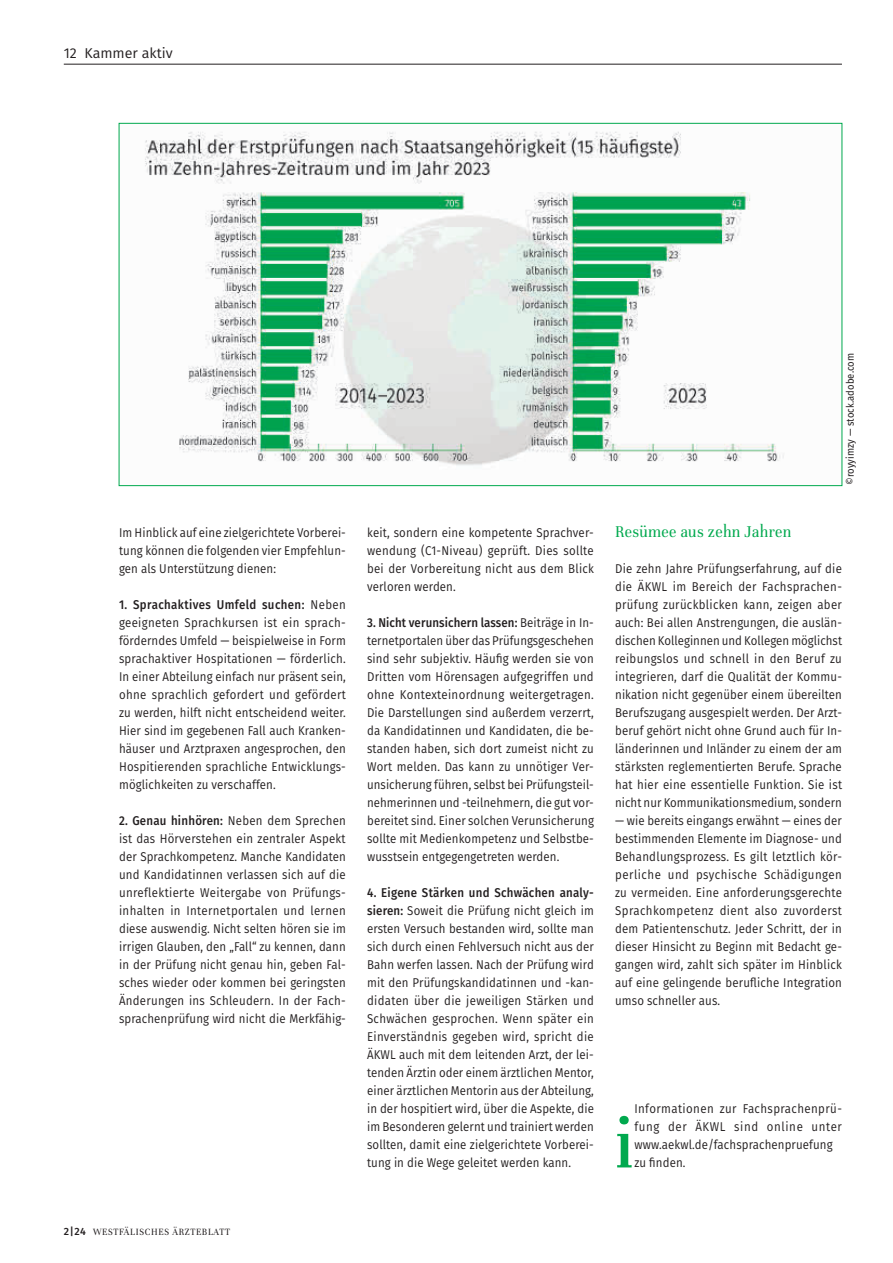
<style>
.page{position:relative;width:893px;height:1263px;background:#fff}
.page>*{position:absolute;margin:0;border:0;box-sizing:border-box;transform-origin:0 0}
.t1{font:500 79.5px "Unna";color:#00a94e;scale:.9 1}
.t2{font:18px "Unna";letter-spacing:.02em;color:#00a94e;scale:.9 1}
.t3{font:14.25px "Fira Sans";color:#231f20}
.t4{font:12.75px/18px "Fira Sans";letter-spacing:.01em;color:#231f20;text-align:justify;scale:.9 1}
.t5{font:12.75px/18px "Fira Sans";letter-spacing:.035em;color:#231f20;scale:.9 1}
.t6{font:10.5px "Unna";letter-spacing:.07em;color:#231f20;scale:.9 1}
.t7{font:10.5px "Fira Sans";letter-spacing:.01em;color:#231f20;scale:.9 1}
.s1{font-weight:500}
.s2{font-style:inherit}
.s3{font-family:"Fira Sans";font-weight:500}
</style>
<div class="page">
<hr style="left:64px;top:64px;width:778px;height:1px;background:#231f20">
<img style="left:145px;top:131px;width:639px;height:335px">
<p class="t3" style="left:64px;top:43px;width:110px">12 Kammer aktiv</p>
<p class="t4" style="left:119px;top:524px;width:253px">Im Hinblick auf eine zielgerichtete Vorberei&shy;tung können die folgenden vier Empfehlun&shy;gen als Unterstützung dienen:</p>
<p class="t4" style="left:119px;top:596px;width:254px"><span class="s1">1. Sprachaktives Umfeld suchen:</span> Neben geeigneten Sprachkursen ist ein sprach&shy;förderndes Umfeld — beispielweise in Form sprachaktiver Hospitationen — förderlich.<br>In einer Abteilung einfach nur präsent sein, ohne sprachlich gefordert und gefördert zu werden, hilft nicht entscheidend weiter.<br>Hier sind im gegebenen Fall auch Kranken&shy;häuser und Arztpraxen angesprochen, den Hospitierenden sprachliche Entwicklungs&shy;möglichkeiten zu verschaffen.</p>
<p class="t4" style="left:119px;top:812px;width:254px"><span class="s1">2. Genau hinhören:</span> Neben dem Sprechen ist das Hörverstehen ein zentraler Aspekt der Sprachkompetenz. Manche Kandidaten und Kandidatinnen verlassen sich auf die unreflektierte Weitergabe von Prüfungs&shy;inhalten in Internetportalen und lernen diese auswendig. Nicht selten hören sie im irrigen Glauben, den „Fall“ zu kennen, dann in der Prüfung nicht genau hin, geben Fal&shy;sches wieder oder kommen bei geringsten Änderungen ins Schleudern. In der Fach&shy;sprachenprüfung wird nicht die Merkfähig-</p>
<p class="t4" style="left:367px;top:524px;width:254px">keit, sondern eine kompetente Sprachver&shy;wendung (C1-Niveau) geprüft. Dies sollte bei der Vorbereitung nicht aus dem Blick verloren werden.</p>
<p class="t4" style="left:367px;top:614px;width:253px"><span class="s1">3. Nicht verunsichern lassen:</span> Beiträge in In&shy;ternetportalen über das Prüfungsgeschehen sind sehr subjektiv. Häufig werden sie von Dritten vom Hörensagen aufgegriffen und ohne Kontexteinordnung weitergetragen.<br>Die Darstellungen sind außerdem verzerrt, da Kandidatinnen und Kandidaten, die be&shy;standen haben, sich dort zumeist nicht zu Wort melden. Das kann zu unnötiger Ver&shy;unsicherung führen, selbst bei Prüfungsteil&shy;nehmerinnen und -teilnehmern, die gut vor&shy;bereitet sind. Einer solchen Verunsicherung sollte mit Medienkompetenz und Selbstbe&shy;wusstsein entgegengetreten werden.</p>
<p class="t4" style="left:367px;top:884px;width:254px"><span class="s1">4. Eigene Stärken und Schwächen analy&shy;sieren:</span> Soweit die Prüfung nicht gleich im ersten Versuch bestanden wird, sollte man sich durch einen Fehlversuch nicht aus der Bahn werfen lassen. Nach der Prüfung wird mit den Prüfungskandidatinnen und -kan&shy;didaten über die jeweiligen Stärken und Schwächen gesprochen. Wenn später ein Einverständnis gegeben wird, spricht die ÄKWL auch mit dem leitenden Arzt, der lei&shy;tenden Ärztin oder einem ärztlichen Mentor, einer ärztlichen Mentorin aus der Abteilung, in der hospitiert wird, über die Aspekte, die im Besonderen gelernt und trainiert werden sollten, damit eine zielgerichtete Vorberei&shy;tung in die Wege geleitet werden kann.</p>
<p class="t7" style="left:842px;top:485px;width:148px;rotate:-90deg"><span class="s2">©</span>royyimzy — stock.adobe.com</p>
<h2 class="t2" style="left:615px;top:519px;width:197px">Resümee aus zehn Jahren</h2>
<p class="t4" style="left:615px;top:560px;width:254px">Die zehn Jahre Prüfungserfahrung, auf die die ÄKWL im Bereich der Fachsprachen&shy;prüfung zurückblicken kann, zeigen aber auch: Bei allen Anstrengungen, die auslän&shy;dischen Kolleginnen und Kollegen möglichst reibungslos und schnell in den Beruf zu integrieren, darf die Qualität der Kommu&shy;nikation nicht gegenüber einem übereilten Berufszugang ausgespielt werden. Der Arzt&shy;beruf gehört nicht ohne Grund auch für In&shy;länderinnen und Inländer zu einem der am stärksten reglementierten Berufe. Sprache hat hier eine essentielle Funktion. Sie ist nicht nur Kommunikationsmedium, sondern</p>
<p class="t4" style="left:615px;top:812px;width:254px">— wie bereits eingangs erwähnt — eines der bestimmenden Elemente im Diagnose- und Behandlungsprozess. Es gilt letztlich kör&shy;perliche und psychische Schädigungen zu vermeiden. Eine anforderungsgerechte Sprachkompetenz dient also zuvorderst dem Patientenschutz. Jeder Schritt, der in dieser Hinsicht zu Beginn mit Bedacht ge&shy;gangen wird, zahlt sich später im Hinblick auf eine gelingende berufliche Integration umso schneller aus.</p>
<p class="t5" style="left:634px;top:1100px;width:232px">Informationen zur Fachsprachenprü&shy;fung der ÄKWL sind online unter www.aekwl.de/fachsprachenpruefung zu finden.</p>
<h1 class="t1" style="left:615px;top:1086px;width:22px">i</h1>
<p class="t6" style="left:64px;top:1224px;width:186px"><span class="s3">2|24</span> WESTFÄLISCHES ÄRZTEBLATT</p>
</div>
